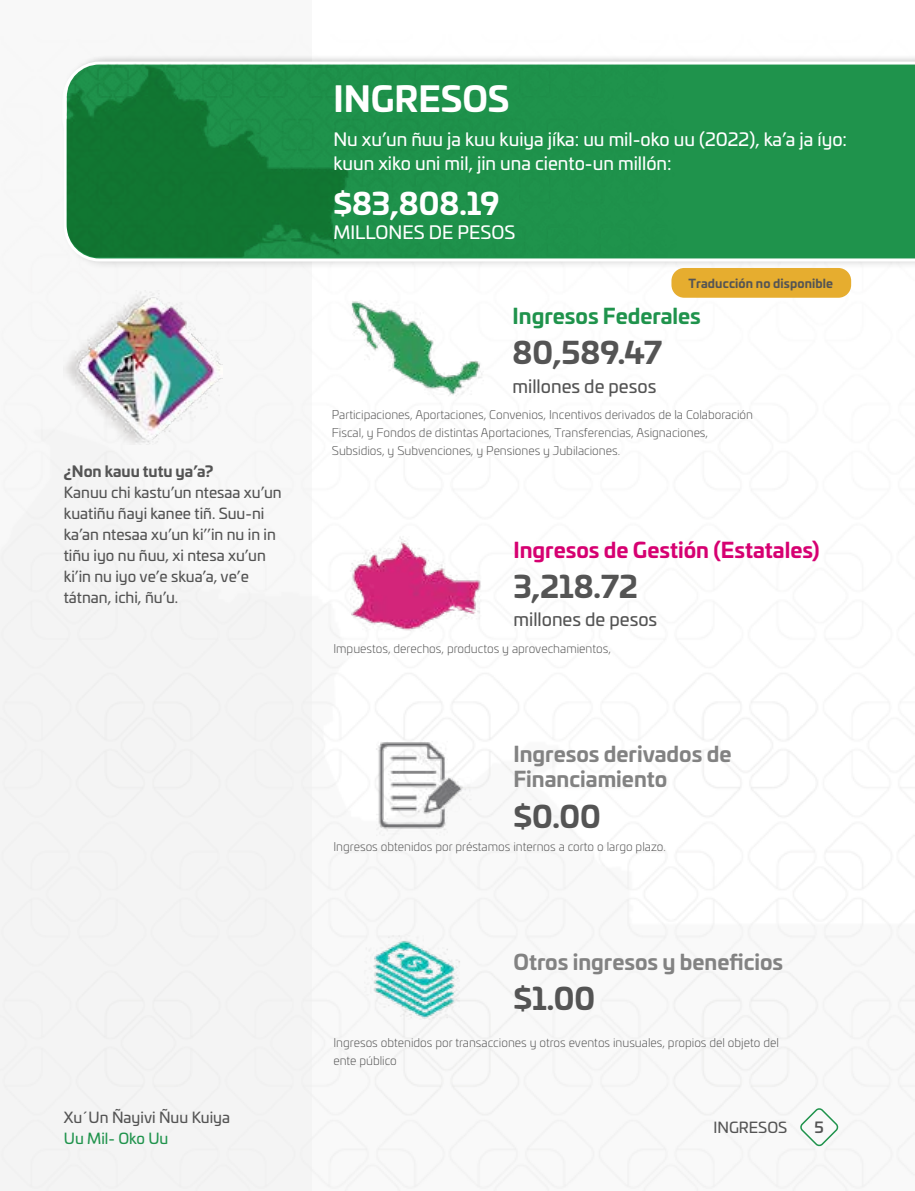
<style>
.page{position:relative;width:915px;height:1191px;background:#fff}
.page>*{position:absolute;margin:0;border:0;box-sizing:border-box;transform-origin:0 0}
.t1{font:700 34.5px "Univia Pro";color:#fff}
.t2{font:700 30px "Univia Pro";color:#545454}
.t3{font:700 30px "Univia Pro";color:#fff}
.t4{font:700 21px/25.2px "Univia Pro";color:#828282}
.t5{font:700 21px "Univia Pro";color:#d60071}
.t6{font:700 21px "Univia Pro";color:#1f934c}
.t7{font:18px/24px "Univia Pro";color:#fff}
.t8{font:18px "Univia Pro";color:#545454}
.t9{font:15px/21px "Univia Pro";color:#545454}
.t10{font:700 15px "Univia Pro";color:#545454}
.t11{font:15px "Univia Pro";color:#1f934c}
.t12{font:500 15px "Univia Pro";color:#545454}
.t13{font:300 12px/18px "Univia Pro";color:#545454}
.t14{font:700 12px "Univia Pro";letter-spacing:.01em;color:#545454}
</style>
<div class="page">
<img style="left:312px;top:270px;width:602px;height:921px">
<div style="left:0;top:0;width:312px;height:1191px;background:#eee"></div>
<svg style="left:798px;top:1108px;width:41px;height:40px"></svg>
<div style="left:62px;top:54px;width:852px;height:216px;background:#000;opacity:.18"></div>
<svg style="left:62px;top:60px;width:852px;height:203px;background:#3ea165"></svg>
<img style="left:66px;top:64px;width:610px;height:193px">
<img style="left:69px;top:298px;width:153px;height:144px">
<img style="left:338px;top:524px;width:153px;height:119px">
<img style="left:340px;top:731px;width:149px;height:111px">
<img style="left:340px;top:924px;width:149px;height:113px">
<img style="left:340px;top:290px;width:149px;height:117px">
<div style="left:671px;top:268px;width:179px;height:30px;background:#e6ad2f;border-radius:13px"></div>
<p class="t10" style="left:64px;top:459px;width:151px">¿Non kauu tutu ya’a?</p>
<p class="t9" style="left:64px;top:481px;width:219px">Kanuu chi kastu’un ntesaa xu’un kuatiñu ñayi kanee tiñ. Suu-ni ka’an ntesaa xu’un ki’’in nu in in tiñu iyo nu ñuu, xi ntesa xu’un ki’in nu iyo ve’e skua’a, ve’e tátnan, ichi, ñu’u.</p>
<p class="t9" style="left:64px;top:1105px;width:168px">Xu´Un Ñayivi Ñuu Kuiya</p>
<p class="t11" style="left:64px;top:1126px;width:106px">Uu Mil- Oko Uu</p>
<h1 class="t1" style="left:333px;top:71px;width:178px">INGRESOS</h1>
<h3 class="t7" style="left:333px;top:127px;width:515px">Nu xu’un ñuu ja kuu kuiya jíka: uu mil-oko uu (2022), ka’a ja íyo: kuun xiko uni mil, jin una ciento-un millón:</h3>
<h2 class="t3" style="left:333px;top:179px;width:168px">$83,808.19</h2>
<h3 class="t7" style="left:333px;top:219px;width:183px">MILLONES DE PESOS</h3>
<p class="t14" style="left:688px;top:273px;width:146px">Traducción no disponible</p>
<h3 class="t6" style="left:512px;top:299px;width:190px">Ingresos Federales</h3>
<h2 class="t2" style="left:512px;top:329px;width:151px">80,589.47</h2>
<h3 class="t8" style="left:512px;top:372px;width:145px">millones de pesos</h3>
<p class="t13" style="left:332px;top:405px;width:422px">Participaciones, Aportaciones, Convenios, Incentivos derivados de la Colaboración<br>Fiscal, y Fondos de distintas Aportaciones, Transferencias, Asignaciones,<br>Subsidios, y Subvenciones, y Pensiones y Jubilaciones.</p>
<h3 class="t5" style="left:513px;top:533px;width:308px">Ingresos de Gestión (Estatales)</h3>
<h2 class="t2" style="left:513px;top:563px;width:126px">3,218.72</h2>
<h3 class="t8" style="left:513px;top:606px;width:145px">millones de pesos</h3>
<p class="t13" style="left:333px;top:639px;width:279px">Impuestos, derechos, productos y aprovechamientos,</p>
<h3 class="t4" style="left:513px;top:740px;width:219px">Ingresos derivados de<br>Financiamiento</h3>
<h2 class="t2" style="left:513px;top:792px;width:89px">$0.00</h2>
<p class="t13" style="left:333px;top:837px;width:334px">Ingresos obtenidos por préstamos internos a corto o largo plazo.</p>
<h3 class="t4" style="left:513px;top:947px;width:271px">Otros ingresos y beneficios</h3>
<h2 class="t2" style="left:513px;top:974px;width:83px">$1.00</h2>
<p class="t13" style="left:333px;top:1033px;width:447px">Ingresos obtenidos por transacciones y otros eventos inusuales, propios del objeto del ente público</p>
<p class="t9" style="left:713px;top:1116px;width:75px">INGRESOS</p>
<p class="t12" style="left:814px;top:1116px;width:11px">5</p>
</div>
